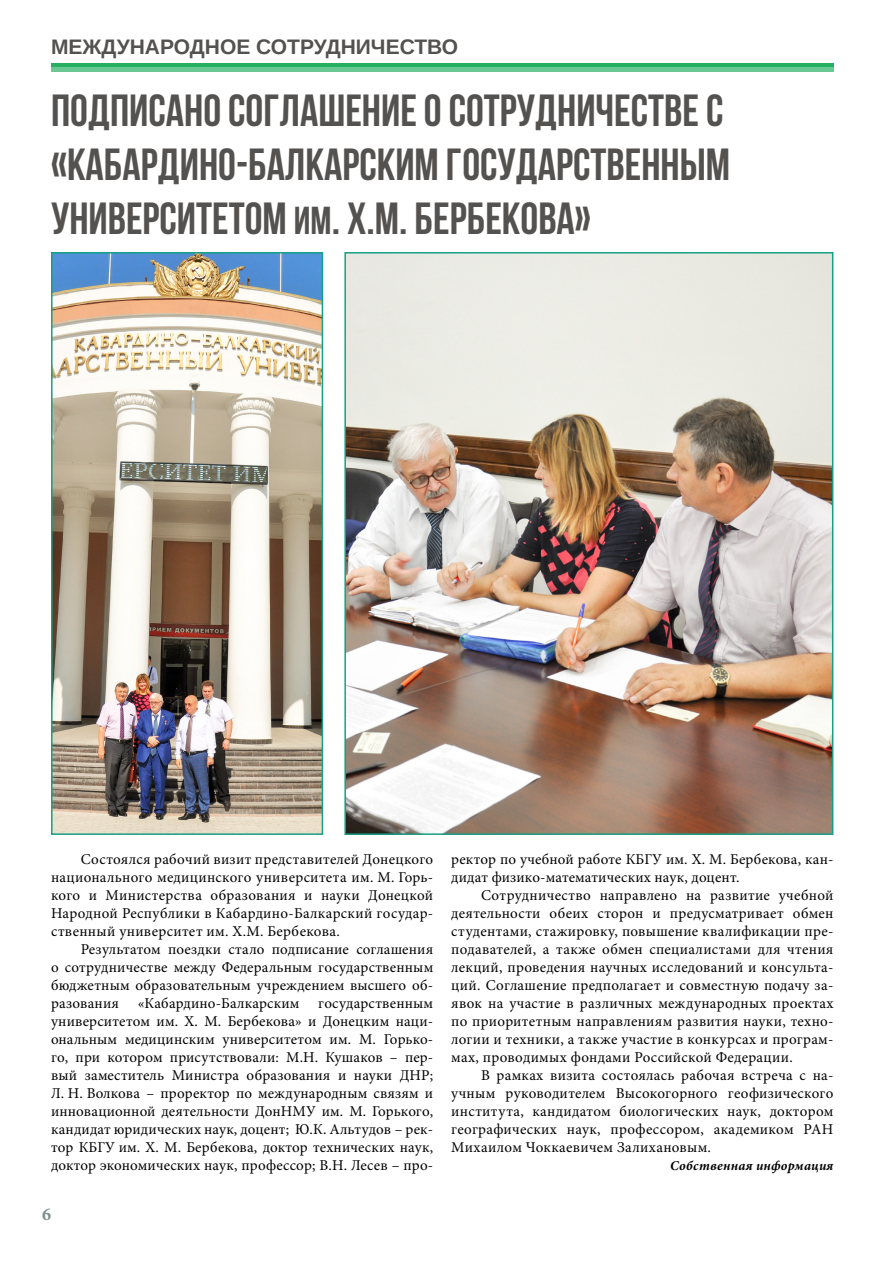
<style>
.page{position:relative;width:893px;height:1263px;background:#fff}
.page>*{position:absolute;margin:0;border:0;box-sizing:border-box;transform-origin:0 0}
.t1{font:700 45px/54px "Bebas Neue";color:#545250}
.t2{font:700 21px "Arimo";color:#545250}
.t3{font:700 18px "Minion Pro";color:#7f8c8d}
.t4{font:15px/18px "Minion Pro";letter-spacing:.015em;color:#000;text-align:justify}
.t5{font:italic 700 13.5px "Minion Pro";letter-spacing:.02em;color:#000}
.s1{font-size:39px}
</style>
<div class="page">
<div style="left:51px;top:63px;width:782px;height:5px;background:#27ae60"></div>
<hr style="left:51px;top:68px;width:782px;height:4px;background:#6cc893">
<img style="left:54px;top:255px;width:266px;height:577px">
<div style="left:51px;top:252px;width:272px;height:583px;border:2px solid #16a085"></div>
<img style="left:347px;top:255px;width:483px;height:577px">
<div style="left:344px;top:252px;width:489px;height:583px;border:2px solid #16a085"></div>
<h2 class="t2" style="left:51px;top:32px;width:409px">МЕЖДУНАРОДНОЕ СОТРУДНИЧЕСТВО</h2>
<h1 class="t1" style="left:51px;top:83px;width:681px">ПОДПИСАНО СОГЛАШЕНИЕ О СОТРУДНИЧЕСТВЕ С «КАБАРДИНО-БАЛКАРСКИМ ГОСУДАРСТВЕННЫМ<br>УНИВЕРСИТЕТОМ <span class="s1">ИМ</span>. Х.М. БЕРБЕКОВА»</h1>
<p class="t4" style="left:51px;top:850px;width:384px;text-indent:30px">Состоялся рабочий визит представителей Донецкого национального медицинского университета им. М. Горь&shy;кого и Министерства образования и науки Донецкой Народной Республики в Кабардино-Балкарский государ&shy;ственный университет им. Х.М. Бербекова.</p>
<p class="t4" style="left:51px;top:940px;width:384px;text-indent:30px">Результатом поездки стало подписание соглашения о сотрудничестве между Федеральным государственным бюджетным образовательным учреждением высшего об&shy;разования</p>
<p class="t4" style="left:138px;top:994px;width:163px">«Кабардино-Балкарским</p>
<p class="t4" style="left:51px;top:994px;width:384px;text-indent:267px">государственным университетом им. Х. М. Бербекова» и Донецким наци&shy;ональным медицинским университетом им. М. Горько&shy;го, при котором присутствовали: М.Н. Кушаков – пер&shy;вый заместитель Министра образования и науки ДНР; Л. Н. Волкова – проректор по международным связям и инновационной деятельности ДонНМУ им. М. Горького, кандидат юридических наук, доцент; Ю.К. Альтудов – рек&shy;тор КБГУ им. Х. М. Бербекова, доктор технических наук, доктор экономических наук, профессор; В.Н. Лесев – про-</p>
<p class="t3" style="left:42px;top:1202px;width:10px">6</p>
<p class="t4" style="left:451px;top:850px;width:384px">ректор по учебной работе КБГУ им. Х. М. Бербекова, кан&shy;дидат физико-математических наук, доцент.</p>
<p class="t4" style="left:451px;top:886px;width:384px;text-indent:30px">Сотрудничество направлено на развитие учебной деятельности обеих сторон и предусматривает обмен студентами, стажировку, повышение квалификации пре&shy;подавателей, а также обмен специалистами для чтения лекций, проведения научных исследований и консульта&shy;ций. Соглашение предполагает и совместную подачу за&shy;явок на участие в различных международных проектах по приоритетным направлениям развития науки, техно&shy;логии и техники, а также участие в конкурсах и програм&shy;мах, проводимых фондами Российской Федерации.</p>
<p class="t4" style="left:451px;top:1066px;width:384px;text-indent:30px">В рамках визита состоялась рабочая встреча с на&shy;учным руководителем Высокогорного геофизического института, кандидатом биологических наук, доктором географических наук, профессором, академиком РАН Михаилом Чоккаевичем Залихановым.</p>
<p class="t5" style="left:670px;top:1156px;width:165px">Собственная информация</p>
</div>
